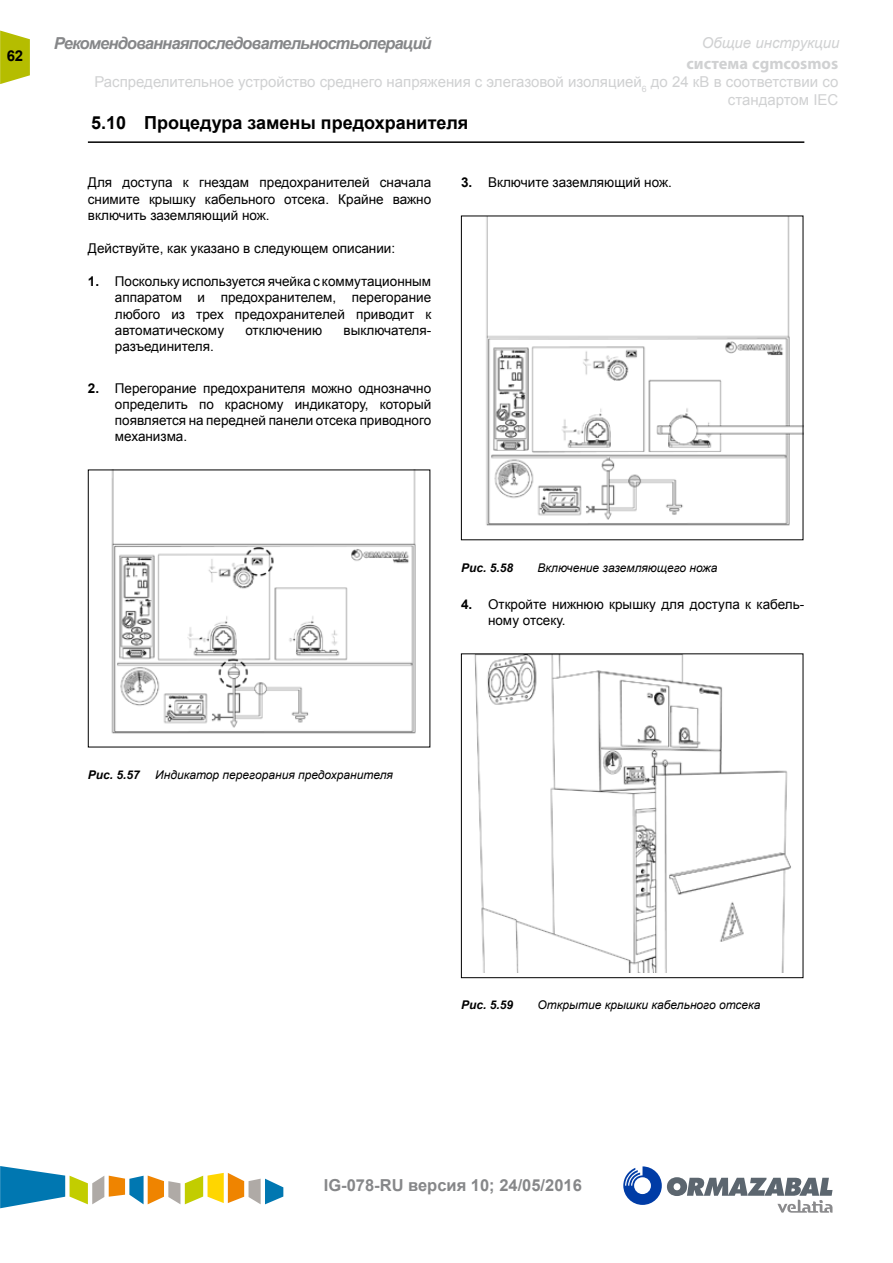
<style>
.page{position:relative;width:893px;height:1263px;background:#fff}
.page>*{position:absolute;margin:0;border:0;box-sizing:border-box;transform-origin:0 0}
.t1{font:700 18px "Arial";color:#000}
.t2{font:italic 700 16.5px "Arial";letter-spacing:-.055em;color:#868789}
.t3{font:700 16.5px "Arial";color:#868789}
.t4{font:700 16.5px "Myriad Pro";color:#d0d1d2}
.t5{font:15px/18px "Arial";color:#d0d1d2;text-align:right}
.t6{font:italic 15px "Arial";color:#d0d1d2}
.t7{font:700 15px "Arial";color:#000}
.t8{font:13.5px/16.2px "Arial";color:#000;text-align:justify}
.t9{font:italic 12px "Arial";color:#000}
.t10{font:italic 700 12px "Arial";color:#000}
.s1{font-weight:700}
</style>
<div class="page">
<svg style="left:623px;top:1166px;width:209px;height:47px"></svg>
<svg style="left:0;top:31px;width:30px;height:53px;background:#c0c729"></svg>
<svg style="left:0;top:1166px;width:283px;height:42px"></svg>
<hr style="left:88px;top:141px;width:716px;height:2px;background:#000">
<img style="left:111px;top:472px;width:305px;height:262px">
<img style="left:486px;top:218px;width:315px;height:308px">
<img style="left:474px;top:655px;width:317px;height:318px">
<div style="left:461px;top:653px;width:342px;height:325px;border:1px solid #000"></div>
<p class="t7" style="left:7px;top:46px;width:18px">62</p>
<p class="t2" style="left:54px;top:32px;width:379px">Рекомендованная последовательность операций</p>
<p class="t6" style="left:702px;top:33px;width:139px">Общие инструкции</p>
<p class="t4" style="left:687px;top:53px;width:153px">система cgmcosmos</p>
<p class="t5" style="left:94px;top:73px;width:745px">Распределительное устройство среднего напряжения с элегазовой изоляцией<sub>6</sub> до 24 кВ в соответствии со стандартом IEC</p>
<h1 class="t1" style="left:91px;top:110px;width:379px">5.10 Процедура замены предохранителя</h1>
<p class="t8" style="left:88px;top:175px;width:345px">Для доступа к гнездам предохранителей сначала снимите крышку кабельного отсека. Крайне важно включить заземляющий нож.</p>
<p class="t8" style="left:88px;top:240px;width:309px">Действуйте, как указано в следующем описании:</p>
<p class="t8" style="left:115px;top:273px;width:318px;text-indent:-27px"><span class="s1">1.</span> Поскольку используется ячейка с коммутационным аппаратом и предохранителем, перегорание любого из трех предохранителей приводит к автоматическому</p>
<p class="t8" style="left:245px;top:322px;width:78px">отключению</p>
<p class="t8" style="left:344px;top:322px;width:89px">выключателя-</p>
<p class="t8" style="left:115px;top:338px;width:100px">разъединителя.</p>
<p class="t8" style="left:115px;top:380px;width:318px;text-indent:-27px"><span class="s1">2.</span> Перегорание предохранителя можно однозначно определить по красному индикатору, который появляется на передней панели отсека приводного механизма.</p>
<p class="t8" style="left:461px;top:175px;width:212px"><span class="s1">3.</span> Включите заземляющий нож.</p>
<p class="t10" style="left:461px;top:559px;width:54px">Рис. 5.58</p>
<p class="t9" style="left:538px;top:560px;width:181px">Включение заземляющего ножа</p>
<p class="t8" style="left:488px;top:596px;width:318px;text-indent:-27px"><span class="s1">4.</span> Откройте нижнюю крышку для доступа к кабель&shy;ному отсеку.</p>
<p class="t10" style="left:88px;top:767px;width:54px">Рис. 5.57</p>
<p class="t9" style="left:155px;top:767px;width:239px">Индикатор перегорания предохранителя</p>
<p class="t10" style="left:461px;top:997px;width:54px">Рис. 5.59</p>
<p class="t9" style="left:538px;top:997px;width:225px">Открытие крышки кабельного отсека</p>
<p class="t3" style="left:324px;top:1174px;width:260px">IG-078-RU версия 10; 24/05/2016</p>
</div>
